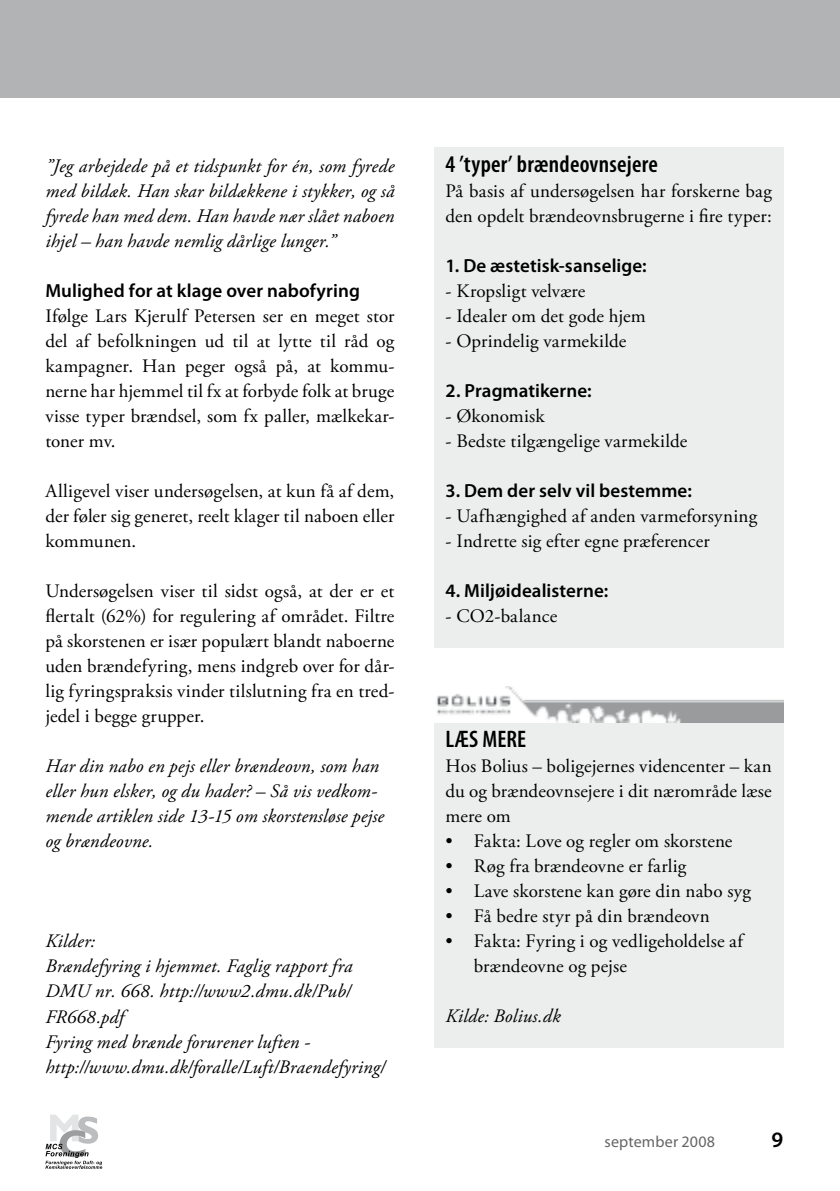
<style>
.page{position:relative;width:840px;height:1191px;background:#fff}
.page>*{position:absolute;margin:0;border:0;box-sizing:border-box;transform-origin:0 0}
.t1{font:600 condensed 24px "Myriad Pro";letter-spacing:.01em;color:#000}
.t2{font:600 22px "Myriad Pro";color:#000}
.t3{font:19px/25px "Adobe Garamond Pro";letter-spacing:.01em;color:#000;text-align:justify}
.t4{font:italic 19px/25px "Adobe Garamond Pro";letter-spacing:.01em;color:#000}
.t5{font:600 19px "Myriad Pro";letter-spacing:.005em;color:#000}
.t6{font:16px "Myriad Pro";letter-spacing:.01em;color:#646567}
</style>
<div class="page">
<svg style="left:45px;top:1114px;width:57px;height:55px"></svg>
<div style="left:0;top:0;width:839px;height:97px;background:#b1b3b4"></div>
<div style="left:434px;top:147px;width:348px;height:500px;background:#eceded"></div>
<div style="left:434px;top:722px;width:348px;height:325px;background:#eceded"></div>
<img style="left:437px;top:686px;width:345px;height:36px">
<p class="t4" style="left:45px;top:154px;width:350px;text-align:justify">”Jeg arbejdede på et tidspunkt for én, som fyrede med bildæk. Han skar bildækkene i stykker, og så fyrede han med dem. Han havde nær slået naboen ihjel – han havde nemlig dårlige lunger.”</p>
<p class="t5" style="left:45px;top:279px;width:316px">Mulighed for at klage over nabofyring</p>
<p class="t3" style="left:45px;top:304px;width:350px">Ifølge Lars Kjerulf Petersen ser en meget stor del af befolkningen ud til at lytte til råd og kampagner. Han peger også på, at kommu&shy;nerne har hjemmel til fx at forbyde folk at bruge visse typer brændsel, som fx paller, mælkekar&shy;toner mv.</p>
<p class="t3" style="left:45px;top:479px;width:350px">Alligevel viser undersøgelsen, at kun få af dem, der føler sig generet, reelt klager til naboen eller kommunen.</p>
<p class="t3" style="left:45px;top:579px;width:350px">Undersøgelsen viser til sidst også, at der er et flertalt (62%) for regulering af området. Filtre på skorstenen er især populært blandt naboerne uden brændefyring, mens indgreb over for dår&shy;lig fyringspraksis vinder tilslutning fra en tred&shy;jedel i begge grupper.</p>
<p class="t4" style="left:45px;top:754px;width:340px">Har din nabo en pejs eller brændeovn, som han eller hun elsker, og du hader? – Så vis vedkom&shy;mende artiklen side 13-15 om skorstensløse pejse og brændeovne.</p>
<p class="t4" style="left:45px;top:929px;width:341px">Kilder:<br>Brændefyring i hjemmet. Faglig rapport fra<br>DMU nr. 668. http://www2.dmu.dk/Pub/<br>FR668.pdf<br>Fyring med brænde forurener luften - http://www.dmu.dk/foralle/Luft/Braendefyring/</p>
<p class="t1" style="left:445px;top:149px;width:214px">4 ’typer’ brændeovnsejere</p>
<p class="t3" style="left:445px;top:179px;width:327px">På basis af undersøgelsen har forskerne bag den opdelt brændeovnsbrugerne i fire typer:</p>
<p class="t5" style="left:445px;top:254px;width:203px">1. De æstetisk-sanselige:</p>
<p class="t3" style="left:445px;top:279px;width:141px">- Kropsligt velvære</p>
<p class="t3" style="left:445px;top:304px;width:202px">- Idealer om det gode hjem</p>
<p class="t3" style="left:445px;top:329px;width:182px">- Oprindelig varmekilde</p>
<p class="t5" style="left:445px;top:379px;width:147px">2. Pragmatikerne:</p>
<p class="t3" style="left:445px;top:404px;width:101px">- Økonomisk</p>
<p class="t3" style="left:445px;top:429px;width:243px">- Bedste tilgængelige varmekilde</p>
<p class="t5" style="left:445px;top:479px;width:248px">3. Dem der selv vil bestemme:</p>
<p class="t3" style="left:445px;top:504px;width:313px">- Uafhængighed af anden varmeforsyning</p>
<p class="t3" style="left:445px;top:529px;width:265px">- Indrette sig efter egne præferencer</p>
<p class="t5" style="left:445px;top:579px;width:164px">4. Miljøidealisterne:</p>
<p class="t3" style="left:445px;top:604px;width:113px">- CO2-balance</p>
<p class="t1" style="left:445px;top:724px;width:82px">LÆS MERE</p>
<p class="t3" style="left:445px;top:754px;width:327px">Hos Bolius – boligejernes videncenter – kan du og brændeovnsejere i dit nærområde læse mere om</p>
<p class="t3" style="left:445px;top:829px;width:288px">• Fakta: Love og regler om skorstene</p>
<p class="t3" style="left:445px;top:854px;width:242px">• Røg fra brændeovne er farlig</p>
<p class="t3" style="left:445px;top:879px;width:307px">• Lave skorstene kan gøre din nabo syg</p>
<p class="t3" style="left:445px;top:904px;width:266px">• Få bedre styr på din brændeovn</p>
<p class="t3" style="left:473px;top:929px;width:270px;text-indent:-28px">• Fakta: Fyring i og vedligeholdelse af brændeovne og pejse</p>
<p class="t4" style="left:445px;top:1004px;width:116px">Kilde: Bolius.dk</p>
<p class="t6" style="left:604px;top:1132px;width:112px">september 2008</p>
<p class="t2" style="left:771px;top:1126px;width:13px">9</p>
</div>
